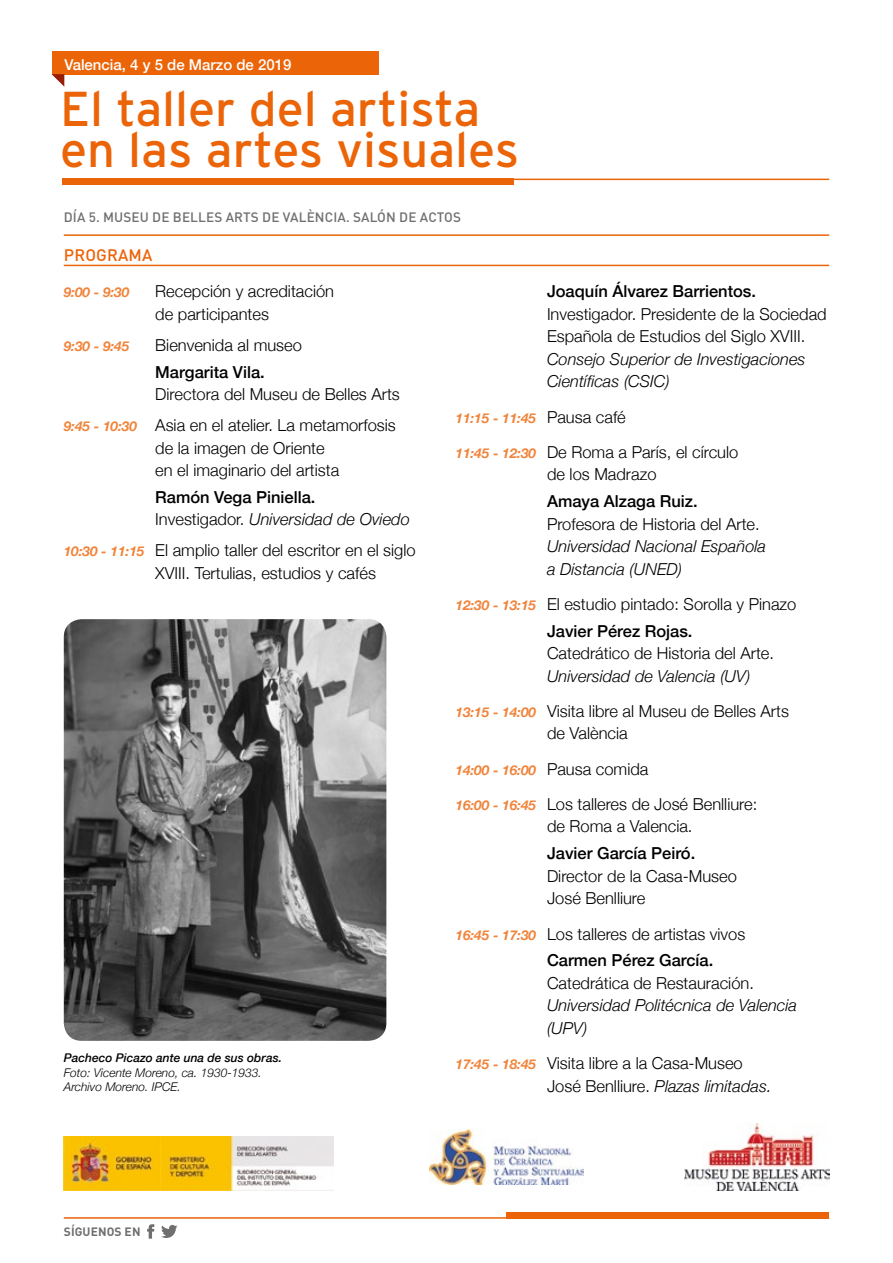
<style>
.page{position:relative;width:893px;height:1263px;background:#fff}
.page>*{position:absolute;margin:0;border:0;box-sizing:border-box;transform-origin:0 0}
.t1{font:48.9px/40.8px "Interstate";color:#ec6408}
.t2{font:300 16.5px/22.5px "Helvetica Neue";color:#000}
.t3{font:italic 300 16.5px/22.5px "Helvetica Neue";color:#000}
.t4{font:500 16.5px "Helvetica Neue";color:#000}
.t5{font:500 16.5px "DIN Pro";letter-spacing:.01em;color:#ec6408}
.t6{font:500 15px "Helvetica Neue";color:#fff}
.t7{font:italic 700 13.5px "Helvetica Neue";color:#f1843b}
.t8{font:500 13.5px "DIN Pro";letter-spacing:.01em;color:#706f6f}
.t9{font:italic 300 12px/14.4px "Helvetica Neue";color:#000}
.t10{font:italic 500 12px "Helvetica Neue";color:#000}
.t11{font:700 12px "DIN Pro";letter-spacing:.01em;color:#706f6f}
.s1{font-weight:700;font-style:italic;font-size:13.5px;color:#f1843b}
.s2{font-weight:500;font-style:normal}
.s3{font-style:normal}
.s4{font-weight:300;font-style:normal;font-size:16.5px;color:#000}
.s5{font-weight:500}
.s6{font-style:italic}
</style>
<div class="page">
<hr style="left:64px;top:234px;width:765px;height:2px;background:#ec6408">
<hr style="left:64px;top:265px;width:765px;height:1px;background:#ec6408">
<img style="left:64px;top:619px;width:322px;height:422px">
<hr style="left:64px;top:1217px;width:765px;height:2px;background:#ec6408">
<div style="left:507px;top:1212px;width:322px;height:7px;background:#ec6408"></div>
<img style="left:64px;top:1136px;width:270px;height:55px">
<img style="left:685px;top:1123px;width:144px;height:68px">
<img style="left:430px;top:1130px;width:153px;height:54px">
<div style="left:52px;top:51px;width:326px;height:23px;background:#ec6408"></div>
<svg style="left:52px;top:74px;width:12px;height:13px"></svg>
<svg style="left:161px;top:1225px;width:16px;height:13px"></svg>
<svg style="left:147px;top:1224px;width:7px;height:14px"></svg>
<hr style="left:62px;top:179px;width:767px;height:1px;background:#ec6408">
<div style="left:62px;top:179px;width:452px;height:6px;background:#ec6408"></div>
<p class="t6" style="left:64px;top:53px;width:229px">Valencia, 4 y 5 de Marzo de 2019</p>
<h1 class="t1" style="left:60px;top:88px;width:461px">El taller del artista en las artes visuales</h1>
<p class="t8" style="left:64px;top:208px;width:399px">DÍA 5. MUSEU DE BELLES ARTS DE VALÈNCIA. SALÓN DE ACTOS</p>
<p class="t5" style="left:64px;top:244px;width:90px">PROGRAMA</p>
<p class="t7" style="left:64px;top:282px;width:67px">9:00 - 9:30</p>
<p class="t2" style="left:155px;top:279px;width:180px">Recepción y acreditación de participantes</p>
<p class="t7" style="left:64px;top:335px;width:67px">9:30 - 9:45</p>
<p class="t2" style="left:155px;top:332px;width:148px">Bienvenida al museo</p>
<p class="t4" style="left:155px;top:358px;width:111px">Margarita Vila.</p>
<p class="t2" style="left:64px;top:377px;width:338px;line-height:31px;text-align:right">Directora del Museu de Belles Arts<br><span class="s1">9:45 - 10:30</span> Asia en el atelier. La metamorfosis</p>
<p class="t2" style="left:155px;top:435px;width:185px">de la imagen de Oriente en el imaginario del artista</p>
<p class="t3" style="left:155px;top:485px;width:256px"><span class="s2">Ramón Vega Piniella.<br></span><span class="s3">Investigador.</span> Universidad de Oviedo</p>
<p class="t2" style="left:155px;top:538px;width:262px;text-indent:-91px"><span class="s1">10:30 - 11:15</span> El amplio taller del escritor en el siglo<br>XVIII. Tertulias, estudios y cafés</p>
<p class="t10" style="left:64px;top:1047px;width:220px">Pacheco Picazo ante una de sus obras.</p>
<p class="t9" style="left:64px;top:1064px;width:200px">Foto: Vicente Moreno, ca. 1930-1933.<br>Archivo Moreno. IPCE.</p>
<p class="t4" style="left:547px;top:278px;width:211px">Joaquín Álvarez Barrientos.</p>
<p class="t2" style="left:547px;top:302px;width:281px">Investigador. Presidente de la Sociedad<br>Española de Estudios del Siglo XVIII.</p>
<p class="t3" style="left:547px;top:347px;width:260px">Consejo Superior de Investigaciones<br>Científicas (CSIC)</p>
<p class="t7" style="left:455px;top:407px;width:172px">11:15 - 11:45 <span class="s4">Pausa café</span></p>
<p class="t2" style="left:455px;top:440px;width:284px;text-align:center"><span class="s1">11:45 - 12:30</span> De Roma a París, el círculo de los Madrazo</p>
<p class="t4" style="left:547px;top:488px;width:152px">Amaya Alzaga Ruiz.</p>
<p class="t2" style="left:547px;top:511px;width:214px">Profesora de Historia del Arte.</p>
<p class="t3" style="left:547px;top:534px;width:221px">Universidad Nacional Española a Distancia (UNED)</p>
<p class="t2" style="left:547px;top:589px;width:251px;line-height:26.7px;text-indent:-91px"><span class="s1">12:30 - 13:15</span> El estudio pintado: Sorolla y Pinazo<br><span class="s5">Javier Pérez Rojas.</span></p>
<p class="t2" style="left:547px;top:641px;width:229px">Catedrático de Historia del Arte.</p>
<p class="t2" style="left:455px;top:657px;width:335px;line-height:35.2px;text-indent:91px"><span class="s6">Universidad de Valencia (UV)<br></span><span class="s1">13:15 - 14:00</span> Visita libre al Museu de Belles Arts</p>
<p class="t2" style="left:547px;top:721px;width:82px">de València</p>
<p class="t7" style="left:455px;top:759px;width:194px">14:00 - 16:00 <span class="s4">Pausa comida</span></p>
<p class="t2" style="left:547px;top:792px;width:212px;text-indent:-91px"><span class="s1">16:00 - 16:45</span> Los talleres de José Benlliure: de Roma a Valencia.</p>
<p class="t4" style="left:547px;top:840px;width:150px">Javier García Peiró.</p>
<p class="t2" style="left:547px;top:863px;width:191px">Director de la Casa-Museo<br>José Benlliure</p>
<p class="t2" style="left:547px;top:919px;width:200px;line-height:26.7px;text-indent:-91px"><span class="s1">16:45 - 17:30</span> Los talleres de artistas vivos<br><span class="s5">Carmen Pérez García.</span></p>
<p class="t2" style="left:547px;top:970px;width:208px">Catedrática de Restauración.</p>
<p class="t3" style="left:547px;top:993px;width:252px">Universidad Politécnica de Valencia (UPV)</p>
<p class="t2" style="left:547px;top:1051px;width:226px;text-indent:-91px"><span class="s1">17:45 - 18:45</span> Visita libre a la Casa-Museo<br>José Benlliure. <span class="s6">Plazas limitadas.</span></p>
<p class="t11" style="left:64px;top:1223px;width:78px">SÍGUENOS EN</p>
</div>
